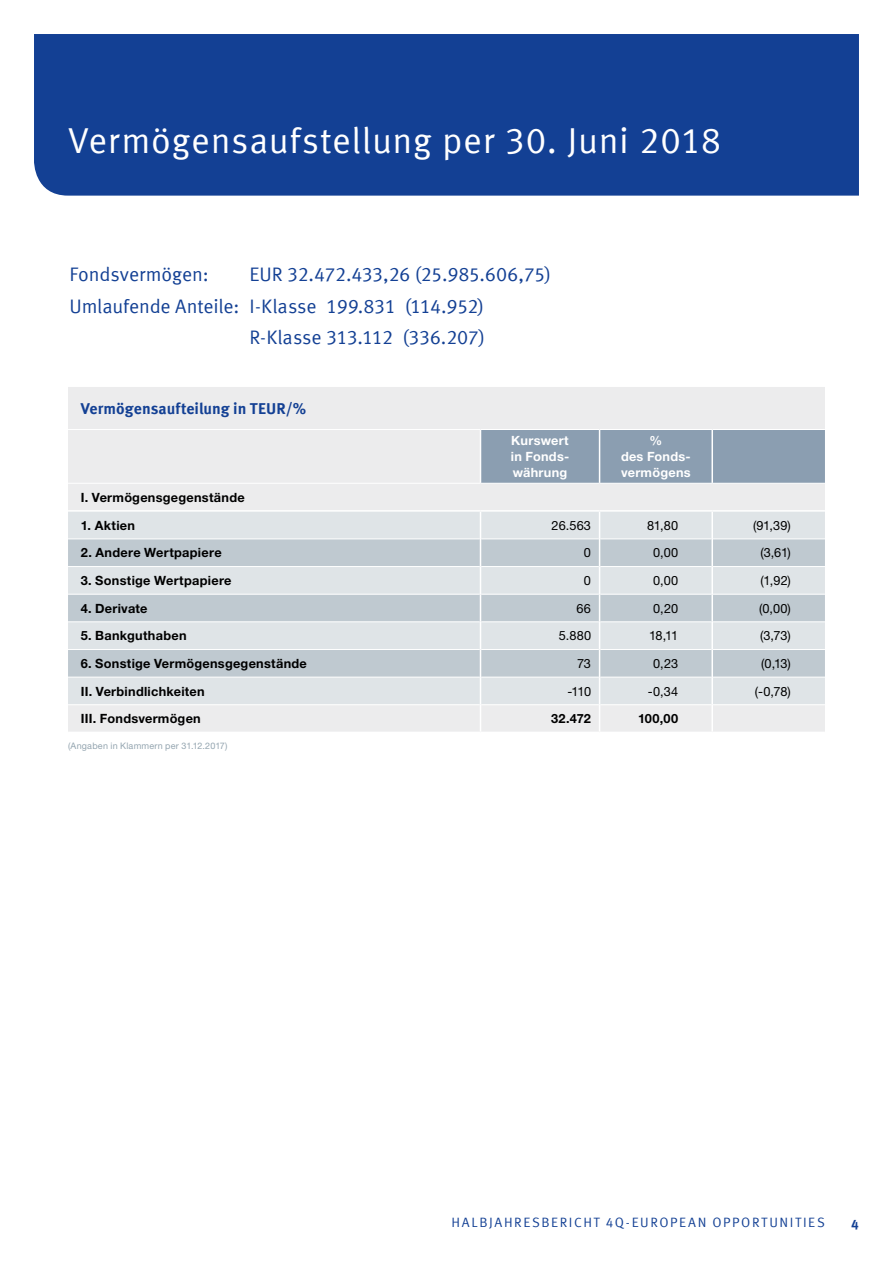
<style>
.page{position:relative;width:893px;height:1263px;background:#fff}
.page>*{position:absolute;margin:0;border:0;box-sizing:border-box;transform-origin:0 0}
.t1{font:36px "Meta Offc Pro Norm";letter-spacing:.015em;color:#fff}
.t2{font:19.5px "Meta Offc Pro Norm";letter-spacing:-.01em;color:#134094}
.t3{font:19.5px "Meta Offc Pro Norm";letter-spacing:-.03em;color:#134094}
.t4{font:700 15.75px "Meta Offc Pro";color:#134094}
.t5{font:13.5px "Meta Offc Pro Norm";letter-spacing:.12em;color:#134094}
.t6{font:700 13.5px "Meta Offc Pro";color:#134094}
.t7{font:700 12.75px "Helvetica Neue LTW1 G";letter-spacing:.02em;color:#000}
.t8{font:12.75px "Helvetica Neue LTW1 G";color:#000}
.t9{font:700 12.75px/15.9px "Helvetica Neue LTW1 G";letter-spacing:.02em;color:#fff;text-align:justify}
.t10{font:9px "Helvetica Neue LTW1 G";letter-spacing:.025em;color:#94a5b0}
</style>
<div class="page">
<div style="left:34px;top:34px;width:825px;height:162px;background:#134094"></div>
<div style="left:68px;top:387px;width:757px;height:345px;background:#ececed"></div>
<div style="left:481px;top:430px;width:344px;height:53px;background:#8b9eb1"></div>
<div style="left:68px;top:512px;width:757px;height:192px;background:#dfe4e7"></div>
<svg style="left:68px;top:539px;width:757px;height:138px;background:#ccd4d9"></svg>
<hr style="left:68px;top:429px;width:412px;height:1px;background:#fff">
<hr style="left:480px;top:429px;width:120px;height:1px;background:#fff">
<hr style="left:600px;top:429px;width:112px;height:1px;background:#fff">
<hr style="left:712px;top:429px;width:113px;height:1px;background:#fff">
<hr style="left:481px;top:566px;width:118px;height:1px;background:#fff">
<hr style="left:600px;top:566px;width:111px;height:1px;background:#fff">
<hr style="left:713px;top:566px;width:112px;height:1px;background:#fff">
<hr style="left:481px;top:621px;width:118px;height:1px;background:#fff">
<hr style="left:600px;top:621px;width:111px;height:1px;background:#fff">
<hr style="left:713px;top:621px;width:112px;height:1px;background:#fff">
<hr style="left:481px;top:677px;width:118px;height:1px;background:#fff">
<hr style="left:600px;top:677px;width:111px;height:1px;background:#fff">
<hr style="left:713px;top:677px;width:112px;height:1px;background:#fff">
<hr style="left:68px;top:483px;width:412px;height:1px;background:#fff">
<hr style="left:480px;top:483px;width:120px;height:1px;background:#fff">
<hr style="left:600px;top:483px;width:112px;height:1px;background:#fff">
<hr style="left:712px;top:483px;width:113px;height:1px;background:#fff">
<hr style="left:68px;top:538px;width:412px;height:1px;background:#fff">
<hr style="left:481px;top:538px;width:118px;height:1px;background:#fff">
<hr style="left:600px;top:538px;width:111px;height:1px;background:#fff">
<hr style="left:713px;top:538px;width:112px;height:1px;background:#fff">
<hr style="left:68px;top:566px;width:412px;height:1px;background:#fff">
<hr style="left:68px;top:594px;width:412px;height:1px;background:#fff">
<hr style="left:481px;top:594px;width:118px;height:1px;background:#fff">
<hr style="left:600px;top:594px;width:111px;height:1px;background:#fff">
<hr style="left:713px;top:594px;width:112px;height:1px;background:#fff">
<hr style="left:68px;top:621px;width:412px;height:1px;background:#fff">
<hr style="left:68px;top:649px;width:412px;height:1px;background:#fff">
<hr style="left:481px;top:649px;width:118px;height:1px;background:#fff">
<hr style="left:600px;top:649px;width:111px;height:1px;background:#fff">
<hr style="left:713px;top:649px;width:112px;height:1px;background:#fff">
<hr style="left:68px;top:677px;width:412px;height:1px;background:#fff">
<hr style="left:68px;top:704px;width:412px;height:1px;background:#fff">
<hr style="left:481px;top:704px;width:118px;height:1px;background:#fff">
<hr style="left:600px;top:704px;width:111px;height:1px;background:#fff">
<hr style="left:713px;top:704px;width:112px;height:1px;background:#fff">
<hr style="left:68px;top:510px;width:412px;height:2px;background:#fff">
<hr style="left:480px;top:510px;width:120px;height:2px;background:#fff">
<hr style="left:600px;top:510px;width:112px;height:2px;background:#fff">
<hr style="left:712px;top:510px;width:113px;height:2px;background:#fff">
<hr style="left:480px;top:430px;width:1px;height:53px;background:#fff">
<hr style="left:599px;top:430px;width:1px;height:53px;background:#fff">
<svg style="left:480px;top:512px;width:1px;height:220px"></svg>
<svg style="left:599px;top:512px;width:1px;height:220px"></svg>
<hr style="left:711px;top:430px;width:2px;height:53px;background:#fff">
<hr style="left:711px;top:512px;width:2px;height:27px;background:#fff">
<hr style="left:711px;top:539px;width:2px;height:27px;background:#fff">
<hr style="left:711px;top:566px;width:2px;height:28px;background:#fff">
<hr style="left:711px;top:594px;width:2px;height:28px;background:#fff">
<hr style="left:711px;top:622px;width:2px;height:27px;background:#fff">
<hr style="left:711px;top:649px;width:2px;height:28px;background:#fff">
<hr style="left:711px;top:677px;width:2px;height:28px;background:#fff">
<hr style="left:711px;top:705px;width:2px;height:27px;background:#fff">
<h1 class="t1" style="left:68px;top:113px;width:655px">Vermögensaufstellung per 30. Juni 2018</h1>
<h2 class="t2" style="left:70px;top:259px;width:141px">Fondsvermögen:</h2>
<h2 class="t3" style="left:250px;top:259px;width:303px">EUR 32.472.433,26 (25.985.606,75)</h2>
<h2 class="t2" style="left:70px;top:291px;width:416px">Umlaufende Anteile: I-Klasse 199.831 (114.952)</h2>
<h2 class="t2" style="left:250px;top:323px;width:237px">R-Klasse 313.112 (336.207)</h2>
<p class="t4" style="left:81px;top:396px;width:227px">Vermögensaufteilung in TEUR/%</p>
<p class="t9" style="left:511px;top:432px;width:60px">Kurswert in Fonds&shy;währung</p>
<p class="t9" style="left:621px;top:432px;width:71px;text-align:center">%<br>des Fonds&shy;vermögens</p>
<p class="t7" style="left:81px;top:489px;width:165px">I. Vermögensgegenstände</p>
<p class="t7" style="left:81px;top:517px;width:56px">1. Aktien</p>
<p class="t8" style="left:552px;top:517px;width:41px">26.563</p>
<p class="t8" style="left:647px;top:517px;width:33px">81,80</p>
<p class="t8" style="left:753px;top:517px;width:39px">(91,39)</p>
<p class="t7" style="left:81px;top:545px;width:142px">2. Andere Wertpapiere</p>
<p class="t8" style="left:584px;top:545px;width:9px">0</p>
<p class="t8" style="left:653px;top:545px;width:27px">0,00</p>
<p class="t8" style="left:760px;top:545px;width:32px">(3,61)</p>
<p class="t7" style="left:81px;top:572px;width:152px">3. Sonstige Wertpapiere</p>
<p class="t8" style="left:584px;top:572px;width:9px">0</p>
<p class="t8" style="left:653px;top:572px;width:27px">0,00</p>
<p class="t8" style="left:760px;top:572px;width:32px">(1,92)</p>
<p class="t7" style="left:81px;top:600px;width:68px">4. Derivate</p>
<p class="t8" style="left:577px;top:600px;width:16px">66</p>
<p class="t8" style="left:653px;top:600px;width:27px">0,20</p>
<p class="t8" style="left:759px;top:600px;width:33px">(0,00)</p>
<p class="t7" style="left:81px;top:628px;width:107px">5. Bankguthaben</p>
<p class="t8" style="left:559px;top:628px;width:34px">5.880</p>
<p class="t8" style="left:649px;top:628px;width:31px">18,11</p>
<p class="t8" style="left:760px;top:628px;width:32px">(3,73)</p>
<p class="t7" style="left:81px;top:655px;width:228px">6. Sonstige Vermögensgegenstände</p>
<p class="t8" style="left:577px;top:655px;width:16px">73</p>
<p class="t8" style="left:653px;top:655px;width:27px">0,23</p>
<p class="t8" style="left:761px;top:655px;width:31px">(0,13)</p>
<p class="t7" style="left:81px;top:683px;width:125px">II. Verbindlichkeiten</p>
<p class="t8" style="left:567px;top:683px;width:25px">-110</p>
<p class="t8" style="left:648px;top:683px;width:32px">-0,34</p>
<p class="t8" style="left:755px;top:683px;width:38px">(-0,78)</p>
<p class="t7" style="left:81px;top:711px;width:122px">III. Fondsvermögen</p>
<p class="t7" style="left:551px;top:711px;width:41px">32.472</p>
<p class="t7" style="left:638px;top:711px;width:42px">100,00</p>
<p class="t10" style="left:68px;top:740px;width:161px">(Angaben in Klammern per 31.12.2017)</p>
<p class="t5" style="left:452px;top:1211px;width:375px">HALBJAHRESBERICHT 4Q-EUROPEAN OPPORTUNITIES</p>
<p class="t6" style="left:851px;top:1214px;width:9px">4</p>
</div>
